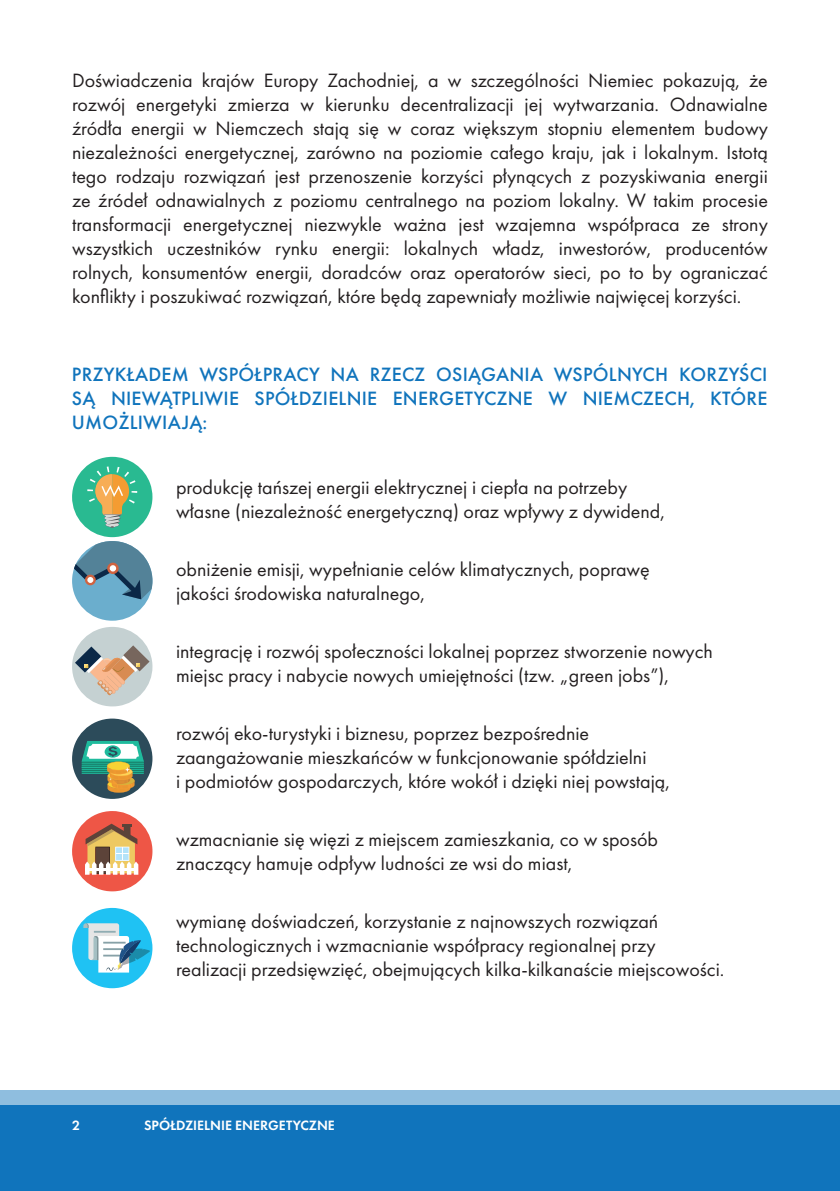
<style>
.page{position:relative;width:840px;height:1191px;background:#fff}
.page>*{position:absolute;margin:0;border:0;box-sizing:border-box;transform-origin:0 0}
.t1{font:20px/24px "Futura PT";color:#231f20}
.t2{font:500 20px/24px "Futura PT";letter-spacing:.01em;color:#1074bc;text-align:justify}
.t3{font:600 14px "Futura PT";color:#fff}
</style>
<div class="page">
<div style="left:0;top:1105px;width:839px;height:86px;background:#1074bc"></div>
<div style="left:0;top:1090px;width:839px;height:15px;background:#8fbedf"></div>
<svg style="left:72px;top:811px;width:80px;height:80px"></svg>
<div style="left:72px;top:718px;width:80px;height:81px;background:#2c4b5a;border-radius:50%"></div>
<svg style="left:81px;top:741px;width:63px;height:51px"></svg>
<svg style="left:72px;top:627px;width:80px;height:79px"></svg>
<svg style="left:72px;top:908px;width:80px;height:80px"></svg>
<svg style="left:72px;top:457px;width:80px;height:163px"></svg>
<p class="t1" style="left:72px;top:69px;width:697px;text-align:justify">Doświadczenia krajów Europy Zachodniej, a w szczególności Niemiec pokazują, że rozwój energetyki zmierza w kierunku decentralizacji jej wytwarzania. Odnawialne źródła energii w Niemczech stają się w coraz większym stopniu elementem budowy niezależności energetycznej, zarówno na poziomie całego kraju, jak i lokalnym. Istotą tego rodzaju rozwiązań jest przenoszenie korzyści płynących z pozyskiwania energii ze źródeł odnawialnych z poziomu centralnego na poziom lokalny. W takim procesie transformacji energetycznej niezwykle ważna jest wzajemna współpraca ze strony wszystkich uczestników rynku energii: lokalnych władz, inwestorów, producentów rolnych, konsumentów energii, doradców oraz operatorów sieci, po to by ograniczać konflikty i poszukiwać rozwiązań, które będą zapewniały możliwie najwięcej korzyści.</p>
<p class="t2" style="left:72px;top:363px;width:696px">PRZYKŁADEM WSPÓŁPRACY NA RZECZ OSIĄGANIA WSPÓLNYCH KORZYŚCI SĄ NIEWĄTPLIWIE SPÓŁDZIELNIE ENERGETYCZNE W NIEMCZECH, KTÓRE UMOŻLIWIAJĄ:</p>
<p class="t1" style="left:176px;top:475px;width:490px">produkcję tańszej energii elektrycznej i ciepła na potrzeby własne (niezależność energetyczną) oraz wpływy z dywidend,</p>
<p class="t1" style="left:176px;top:557px;width:475px">obniżenie emisji, wypełnianie celów klimatycznych, poprawę jakości środowiska naturalnego,</p>
<p class="t1" style="left:176px;top:639px;width:538px">integrację i rozwój społeczności lokalnej poprzez stworzenie nowych miejsc pracy i nabycie nowych umiejętności (tzw. „green jobs”),</p>
<p class="t1" style="left:176px;top:721px;width:495px">rozwój eko-turystyki i biznesu, poprzez bezpośrednie zaangażowanie mieszkańców w funkcjonowanie spółdzielni<br>i podmiotów gospodarczych, które wokół i dzięki niej powstają,</p>
<p class="t1" style="left:176px;top:827px;width:483px">wzmacnianie się więzi z miejscem zamieszkania, co w sposób znaczący hamuje odpływ ludności ze wsi do miast,</p>
<p class="t1" style="left:176px;top:909px;width:549px">wymianę doświadczeń, korzystanie z najnowszych rozwiązań technologicznych i wzmacnianie współpracy regionalnej przy realizacji przedsięwzięć, obejmujących kilka-kilkanaście miejscowości.</p>
<p class="t3" style="left:72px;top:1116px;width:9px">2</p>
<p class="t3" style="left:144px;top:1116px;width:192px">SPÓŁDZIELNIE ENERGETYCZNE</p>
</div>
